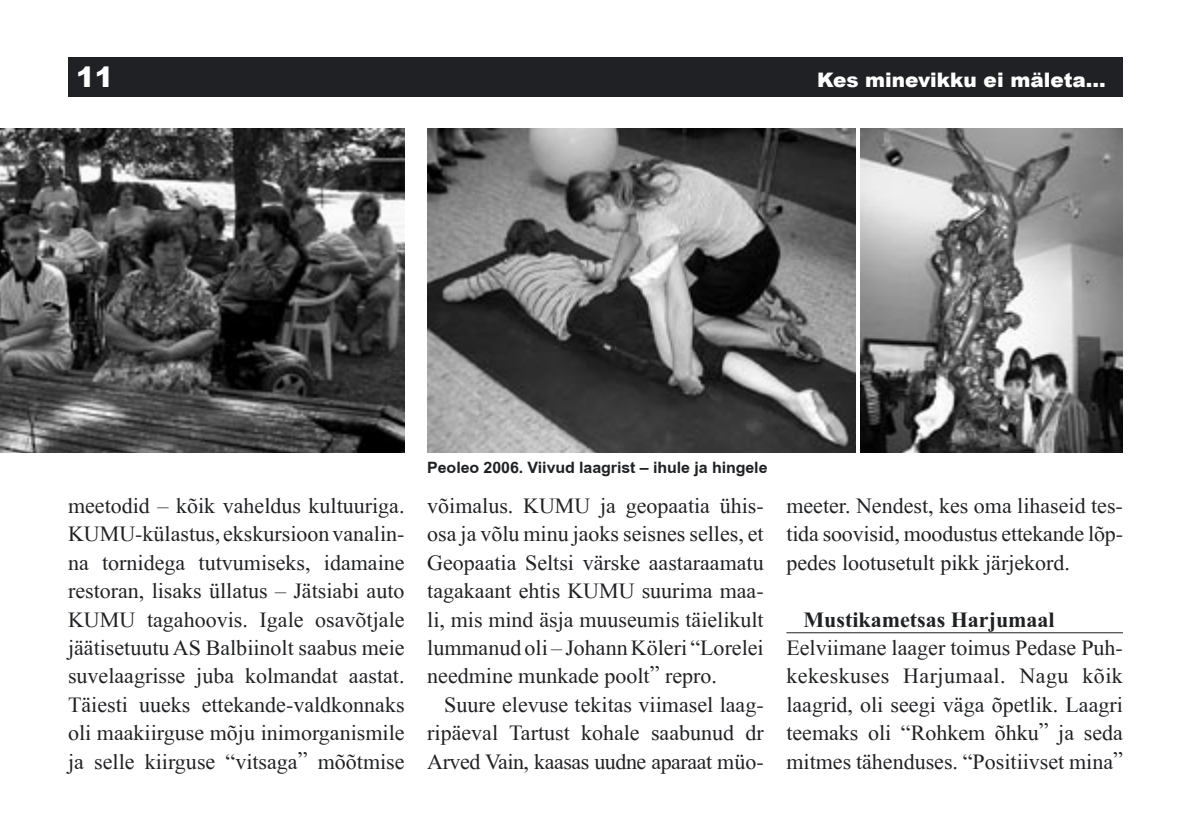
<style>
.page{position:relative;width:1191px;height:840px;background:#fff}
.page>*{position:absolute;margin:0;border:0;box-sizing:border-box;transform-origin:0 0}
.t1{font:900 28px "Arial";color:#fff}
.t2{font:22px/28.4px "EE Times New Roman";color:#202124;text-align:justify}
.t3{font:700 22px "EE Times New Roman";color:#202124}
.t4{font:900 20px "Arial";color:#fff}
.t5{font:700 16px "EE Arial";letter-spacing:-.005em;color:#202124}
</style>
<div class="page">
<div style="left:68px;top:57px;width:1055px;height:39px;background:#202124"></div>
<hr style="left:786px;top:632px;width:337px;height:1px;background:#202124">
<img style="left:0;top:128px;width:404px;height:324px">
<img style="left:860px;top:128px;width:263px;height:324px">
<img style="left:427px;top:128px;width:429px;height:324px">
<p class="t1" style="left:76px;top:57px;width:39px">11</p>
<p class="t4" style="left:817px;top:65px;width:290px">Kes minevikku ei mäleta...</p>
<p class="t5" style="left:427px;top:458px;width:342px">Peoleo 2006. Viivud laagrist – ihule ja hingele</p>
<p class="t2" style="left:68px;top:491px;width:338px">meetodid – kõik vaheldus kultuuriga.<br>KUMU-külastus, ekskursioon vanalin&shy;na tornidega tutvumiseks, idamaine restoran, lisaks üllatus – Jätsiabi auto KUMU tagahoovis. Igale osavõtjale jäätisetuutu AS Balbiinolt saabus meie suvelaagrisse juba kolmandat aastat.<br>Täiesti uueks ettekande-valdkonnaks oli maakiirguse mõju inimorganismile ja selle kiirguse “vitsaga” mõõtmise</p>
<p class="t2" style="left:427px;top:491px;width:338px">võimalus. KUMU ja geopaatia ühis&shy;osa ja võlu minu jaoks seisnes selles, et Geopaatia Seltsi värske aastaraamatu tagakaant ehtis KUMU suurima maa&shy;li, mis mind äsja muuseumis täielikult lummanud oli – Johann Köleri “Lorelei needmine munkade poolt” repro.</p>
<p class="t2" style="left:427px;top:690px;width:338px;text-indent:17px">Suure elevuse tekitas viimasel laag&shy;ripäeval Tartust kohale saabunud dr Arved Vain, kaasas uudne aparaat müo-</p>
<p class="t2" style="left:786px;top:491px;width:338px">meeter. Nendest, kes oma lihaseid tes&shy;tida soovisid, moodustus ettekande lõp&shy;pedes lootusetult pikk järjekord.</p>
<p class="t3" style="left:803px;top:606px;width:253px">Mustikametsas Harjumaal</p>
<p class="t2" style="left:786px;top:633px;width:338px">Eelviimane laager toimus Pedase Puh&shy;kekeskuses Harjumaal. Nagu kõik laagrid, oli seegi väga õpetlik. Laagri teemaks oli “Rohkem õhku” ja seda mitmes tähenduses. “Positiivset mina”</p>
</div>
